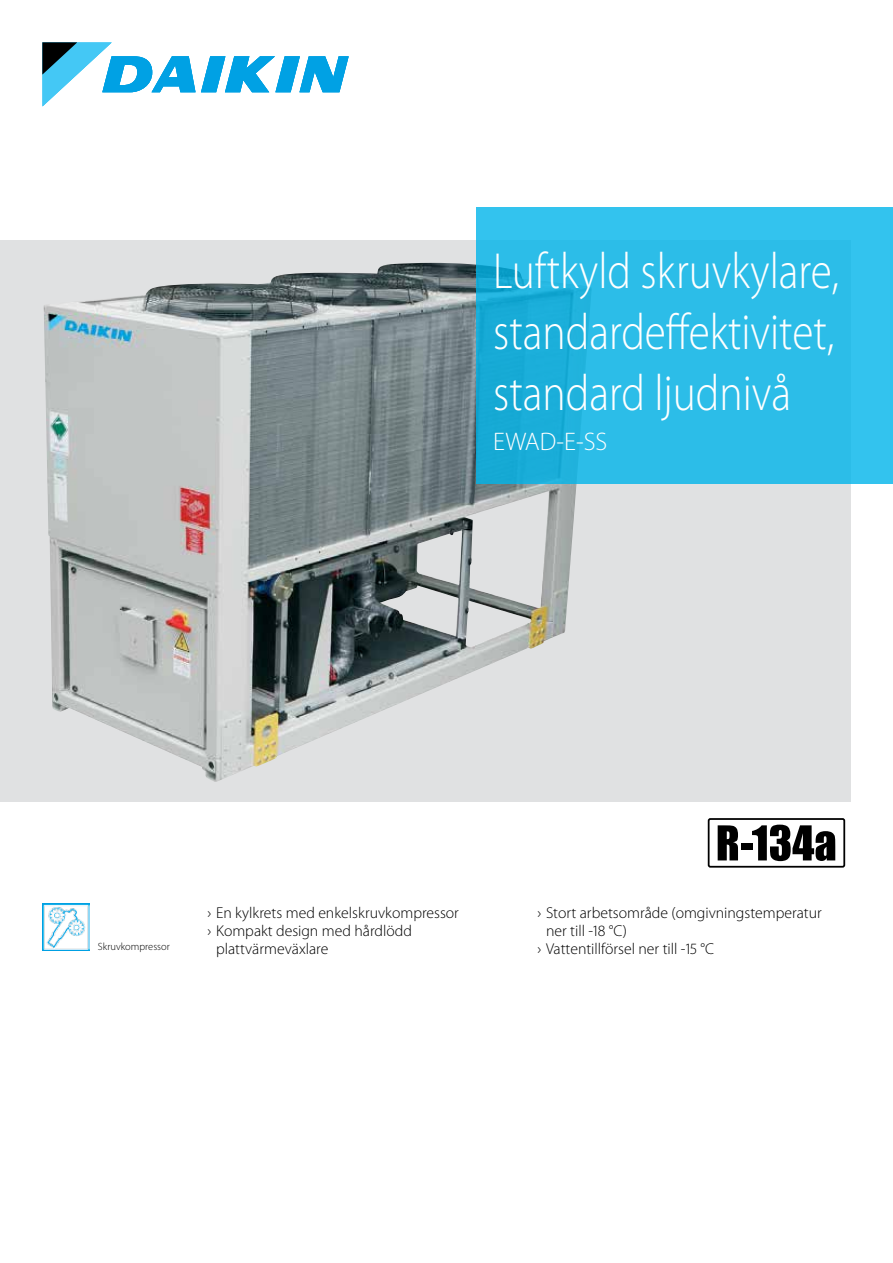
<style>
.page{position:relative;width:893px;height:1263px;background:#fff}
.page>*{position:absolute;margin:0;border:0;box-sizing:border-box;transform-origin:0 0}
.t1{font:300 51px/61.2px "Myriad Pro";color:#fff;text-align:justify;scale:.85 1}
.t2{font:300 25.5px "Myriad Pro";color:#fff}
.t3{font:300 15.75px "Myriad Pro";color:#000}
.t4{font:300 10.5px "Myriad Pro";color:#000}
</style>
<div class="page">
<svg style="left:43px;top:43px;width:306px;height:63px"></svg>
<img style="left:43px;top:903px;width:46px;height:47px">
<div style="left:0;top:241px;width:850px;height:561px;background:#e0e1e2"></div>
<img style="left:44px;top:263px;width:533px;height:519px">
<svg style="left:476px;top:208px;width:417px;height:276px;background:#29bae5"></svg>
<div style="left:708px;top:818px;width:137px;height:50px;border:2px solid #000;border-radius:2px"></div>
<svg style="left:718px;top:825px;width:20px;height:35px"></svg>
<svg style="left:752px;top:825px;width:83px;height:36px"></svg>
<div style="left:741px;top:843px;width:11px;height:6px;background:#000"></div>
<h1 class="t1" style="left:493px;top:241px;width:408px">Luftkyld skruvkylare, standardeffektivitet, standard ljudnivå</h1>
<h2 class="t2" style="left:493px;top:427px;width:116px">EWAD-E-SS</h2>
<p class="t4" style="left:98px;top:941px;width:74px">Skruvkompressor</p>
<p class="t3" style="left:207px;top:904px;width:253px">› En kylkrets med enkelskruvkompressor</p>
<p class="t3" style="left:207px;top:922px;width:206px">› Kompakt design med hårdlödd</p>
<p class="t3" style="left:216px;top:940px;width:114px">plattvärmeväxlare</p>
<p class="t3" style="left:537px;top:904px;width:286px">› Stort arbetsområde (omgivningstemperatur</p>
<p class="t3" style="left:546px;top:922px;width:83px">ner till -18 °C)</p>
<p class="t3" style="left:537px;top:940px;width:178px">› Vattentillförsel ner till -15 °C</p>
</div>
